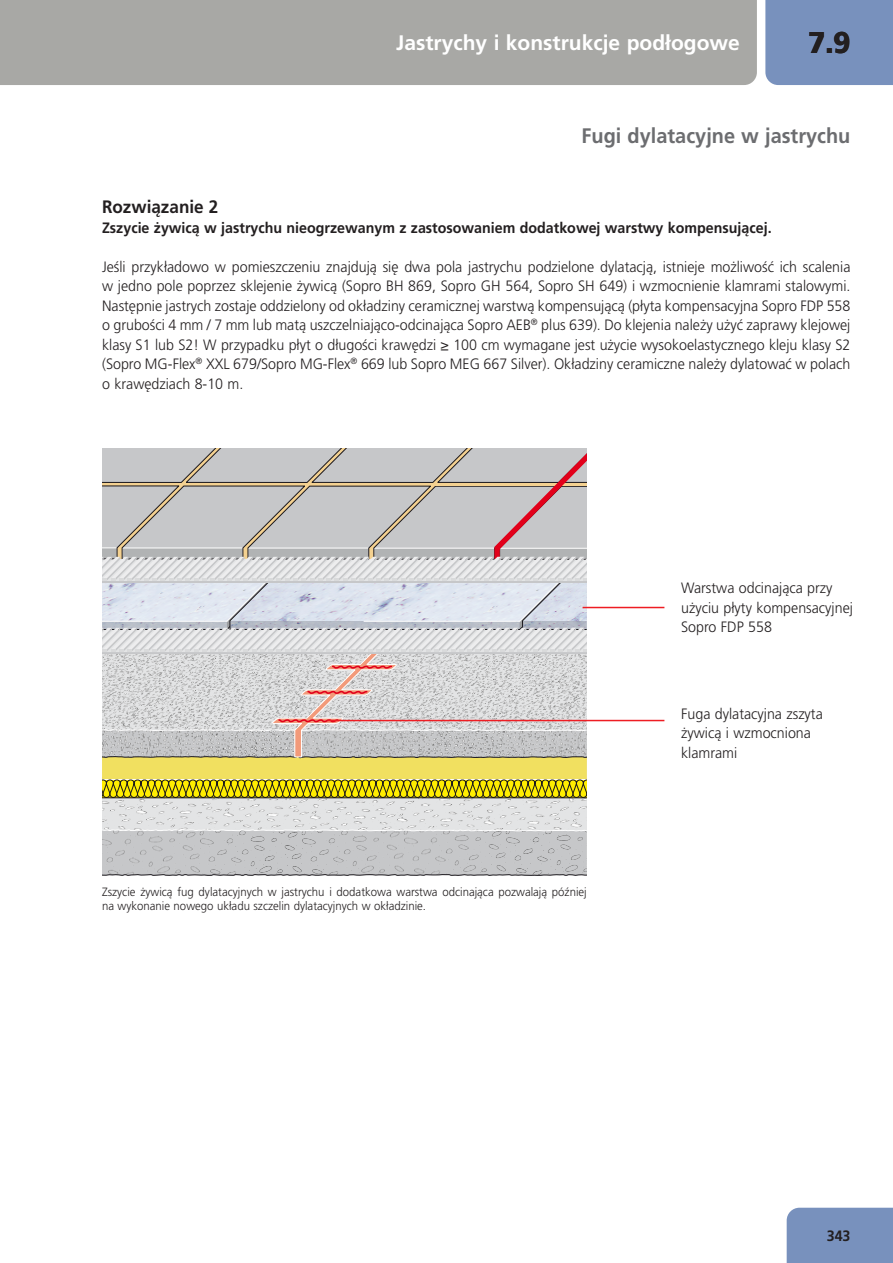
<style>
.page{position:relative;width:893px;height:1263px;background:#fff}
.page>*{position:absolute;margin:0;border:0;box-sizing:border-box;transform-origin:0 0}
._01_Ziffer{font:900 30px "Frutiger LT Com";color:#231f20;scale:.95 1}
.t1{font:700 21px "Frutiger LT Com";color:#fff}
._11_KAP_Überschrift{font:700 21px "Frutiger LT Com";color:#6c6d70;scale:.95 1}
._16_Überschrift{font:700 18px "Frutiger LT Com";color:#231f20;scale:.95 1}
._11_copy_10{font:300 15px/19.5px "Frutiger LT Com";color:#231f20;scale:.95 1}
.t2{font:700 15px "Frutiger LT Com";color:#231f20;scale:.95 1}
._32_BU_L{font:300 12px/13.5px "Frutiger LT Com";color:#231f20;scale:.95 1}
</style>
<div class="page">
<div style="left:787px;top:1208px;width:106px;height:55px;background:#7891bd"></div>
<div style="left:765px;top:0;width:128px;height:85px;background:#7891bd"></div>
<div style="left:1px;top:0;width:756px;height:85px;background:#a8a8a5"></div>
<svg style="left:0;top:0;width:1px;height:85px"></svg>
<svg style="left:102px;top:798px;width:485px;height:78px;background:#cccdcf"></svg>
<div style="left:102px;top:758px;width:485px;height:21px;background:#f1e060"></div>
<svg style="left:102px;top:779px;width:485px;height:19px;background:#b3a713"></svg>
<svg style="left:102px;top:449px;width:485px;height:309px;background:#cdcbcd"></svg>
<hr style="left:327px;top:720px;width:337px;height:1px;background:#ee1d23">
<hr style="left:583px;top:607px;width:81px;height:1px;background:#ee1d23">
<h2 class="t1" style="left:396px;top:30px;width:345px">Jastrychy i konstrukcje podłogowe</h2>
<p class="_01_Ziffer" style="left:808px;top:24px;width:46px">7.9</p>
<p class="_11_KAP_Überschrift" style="left:582px;top:124px;width:284px">Fugi dylatacyjne w jastrychu</p>
<p class="_16_Überschrift" style="left:102px;top:197px;width:124px">Rozwiązanie 2</p>
<p class="t2" style="left:102px;top:219px;width:706px">Zszycie żywicą w jastrychu nieogrzewanym z zastosowaniem dodatkowej warstwy kompensującej.</p>
<p class="_11_copy_10" style="left:102px;top:257px;width:789px;text-align:justify">Jeśli przykładowo w pomieszczeniu znajdują się dwa pola jastrychu podzielone dylatacją, istnieje możliwość ich scalenia w jedno pole poprzez sklejenie żywicą (Sopro BH 869, Sopro GH 564, Sopro SH 649) i wzmocnienie klamrami stalowymi.<br>Następnie jastrych zostaje oddzielony od okładziny ceramicznej warstwą kompensującą (płyta kompensacyjna Sopro FDP 558 o grubości 4 mm / 7 mm lub matą uszczelniająco-odcinająca Sopro AEB<sup>®</sup> plus 639). Do klejenia należy użyć zaprawy klejowej klasy S1 lub S2! W przypadku płyt o długości krawędzi ≥ 100 cm wymagane jest użycie wysokoelastycznego kleju klasy S2 (Sopro MG-Flex<sup>®</sup> XXL 679/Sopro MG-Flex<sup>®</sup> 669 lub Sopro MEG 667 Silver). Okładziny ceramiczne należy dylatować w polach o krawędziach 8-10 m.</p>
<p class="_11_copy_10" style="left:681px;top:578px;width:182px">Warstwa odcinająca przy użyciu płyty kompensacyjnej<br>Sopro FDP 558</p>
<p class="_32_BU_L" style="left:102px;top:885px;width:512px">Zszycie żywicą fug dylatacyjnych w jastrychu i dodatkowa warstwa odcinająca pozwalają później na wykonanie nowego układu szczelin dylatacyjnych w okładzinie.</p>
<p class="_11_copy_10" style="left:681px;top:704px;width:151px">Fuga dylatacyjna zszyta żywicą i wzmocniona</p>
<p class="_11_copy_10" style="left:681px;top:743px;width:61px">klamrami</p>
<p class="t2" style="left:827px;top:1226px;width:26px">343</p>
</div>
